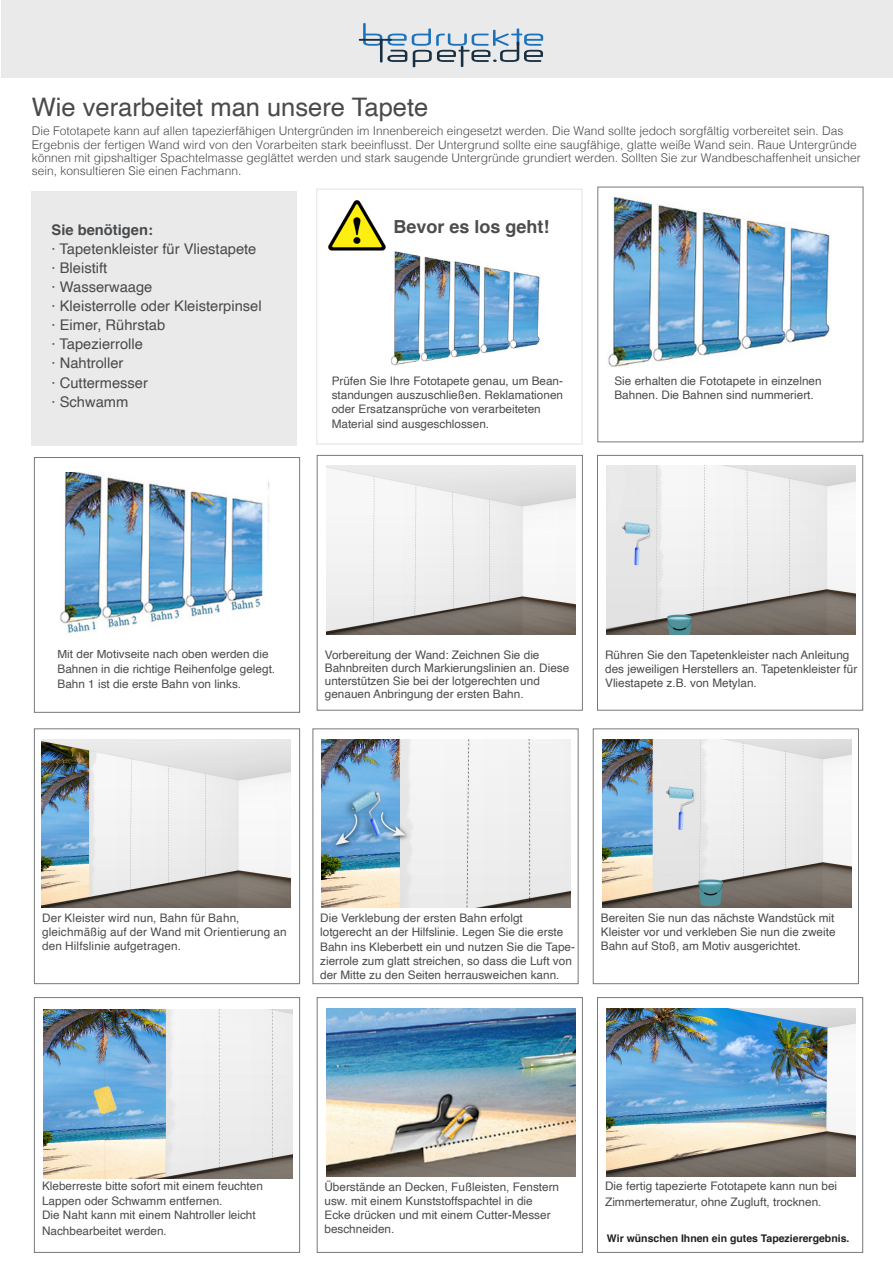
<style>
.page{position:relative;width:893px;height:1263px;background:#fff}
.page>*{position:absolute;margin:0;border:0;box-sizing:border-box;transform-origin:0 0}
.t1{font:25.5px "Helvetica";color:#494a4b}
.t2{font:700 18px "Helvetica";color:#4b4c4d}
.t3{font:14.7px "Helvetica";color:#494a4b}
.t4{font:700 14.7px "Helvetica";color:#494a4b}
.t5{font:300 12px/13.2px "Helvetica";color:#494a4b}
.t6{font:11.7px/14.1px "Helvetica";color:#4b4c4d}
.t7{font:700 10.5px "Helvetica";color:#231f20}
</style>
<div class="page">
<img style="left:391px;top:251px;width:149px;height:115px">
<div style="left:597px;top:187px;width:266px;height:255px;border:1px solid #76787b"></div>
<div style="left:34px;top:457px;width:266px;height:256px;border:1px solid #76787b"></div>
<div style="left:1px;top:1px;width:891px;height:77px;background:#eaeaeb"></div>
<div style="left:317px;top:455px;width:266px;height:255px;border:1px solid #76787b"></div>
<img style="left:608px;top:196px;width:223px;height:172px">
<img style="left:326px;top:466px;width:249px;height:168px">
<div style="left:31px;top:191px;width:265px;height:254px;background:#eaeaeb"></div>
<div style="left:597px;top:455px;width:266px;height:255px;border:1px solid #76787b"></div>
<img style="left:606px;top:466px;width:249px;height:168px">
<div style="left:34px;top:728px;width:266px;height:256px;border:1px solid #76787b"></div>
<img style="left:41px;top:740px;width:249px;height:168px">
<div style="left:313px;top:728px;width:265px;height:256px;border:1px solid #76787b"></div>
<img style="left:322px;top:739px;width:249px;height:169px">
<div style="left:593px;top:728px;width:266px;height:256px;border:1px solid #76787b"></div>
<img style="left:602px;top:739px;width:249px;height:169px">
<div style="left:34px;top:997px;width:266px;height:256px;border:1px solid #76787b"></div>
<img style="left:43px;top:1010px;width:249px;height:168px">
<div style="left:317px;top:997px;width:266px;height:256px;border:1px solid #76787b"></div>
<img style="left:326px;top:1008px;width:249px;height:168px">
<div style="left:597px;top:997px;width:266px;height:256px;border:1px solid #76787b"></div>
<img style="left:606px;top:1008px;width:249px;height:168px">
<svg style="left:359px;top:23px;width:184px;height:44px"></svg>
<img style="left:60px;top:472px;width:210px;height:161px">
<img style="left:328px;top:200px;width:58px;height:51px">
<p class="t1" style="left:32px;top:88px;width:398px">Wie verarbeitet man unsere Tapete</p>
<p class="t5" style="left:32px;top:124px;width:830px">Die Fototapete kann auf allen tapezierfähigen Untergründen im Innenbereich eingesetzt werden. Die Wand sollte jedoch sorgfältig vorbereitet sein. Das Ergebnis der fertigen Wand wird von den Vorarbeiten stark beeinflusst. Der Untergrund sollte eine saugfähige, glatte weiße Wand sein. Raue Untergründe können mit gipshaltiger Spachtelmasse geglättet werden und stark saugende Untergründe grundiert werden. Sollten Sie zur Wandbeschaffenheit unsicher sein, konsultieren Sie einen Fachmann.</p>
<p class="t4" style="left:52px;top:218px;width:103px">Sie benötigen:</p>
<p class="t3" style="left:52px;top:237px;width:206px">· Tapetenkleister für Vliestapete</p>
<p class="t3" style="left:52px;top:256px;width:57px">· Bleistift</p>
<p class="t3" style="left:52px;top:275px;width:102px">· Wasserwaage</p>
<p class="t3" style="left:52px;top:295px;width:211px">· Kleisterrolle oder Kleisterpinsel</p>
<p class="t3" style="left:52px;top:314px;width:115px">· Eimer, Rührstab</p>
<p class="t3" style="left:52px;top:333px;width:93px">· Tapezierrolle</p>
<p class="t3" style="left:52px;top:352px;width:73px">· Nahtroller</p>
<p class="t3" style="left:52px;top:371px;width:98px">· Cuttermesser</p>
<p class="t3" style="left:52px;top:390px;width:78px">· Schwamm</p>
<p class="t2" style="left:393px;top:212px;width:158px">Bevor es los geht!</p>
<p class="t6" style="left:332px;top:374px;width:233px">Prüfen Sie Ihre Fototapete genau, um Bean&shy;standungen auszuschließen. Reklamationen oder Ersatzansprüche von verarbeiteten Material sind ausgeschlossen.</p>
<p class="t6" style="left:614px;top:374px;width:209px">Sie erhalten die Fototapete in einzelnen<br>Bahnen. Die Bahnen sind nummeriert.</p>
<p class="t6" style="left:58px;top:648px;width:219px">Mit der Motivseite nach oben werden die<br>Bahnen in die richtige Reihenfolge gelegt.</p>
<p class="t6" style="left:58px;top:678px;width:185px">Bahn 1 ist die erste Bahn von links.</p>
<p class="t6" style="left:325px;top:648px;width:246px;line-height:13.2px">Vorbereitung der Wand: Zeichnen Sie die Bahnbreiten durch Markierungslinien an. Diese unterstützen Sie bei der lotgerechten und genauen Anbringung der ersten Bahn.</p>
<p class="t6" style="left:605px;top:648px;width:254px">Rühren Sie den Tapetenkleister nach Anleitung des jeweiligen Herstellers an. Tapetenkleister für<br>Vliestapete z.B. von Metylan.</p>
<p class="t6" style="left:42px;top:911px;width:199px">Der Kleister wird nun, Bahn für Bahn,</p>
<p class="t6" style="left:42px;top:925px;width:246px">gleichmäßig auf der Wand mit Orientierung an den Hilfslinie aufgetragen.</p>
<p class="t6" style="left:320px;top:911px;width:204px">Die Verklebung der ersten Bahn erfolgt</p>
<p class="t6" style="left:320px;top:926px;width:256px">lotgerecht an der Hilfslinie. Legen Sie die erste Bahn ins Kleberbett ein und nutzen Sie die Tape&shy;zierrole zum glatt streichen, so dass die Luft von der Mitte zu den Seiten herrausweichen kann.</p>
<p class="t6" style="left:601px;top:911px;width:236px;text-align:justify">Bereiten Sie nun das nächste Wandstück mit Kleister vor und verkleben Sie nun die zweite Bahn auf Stoß, am Motiv ausgerichtet.</p>
<p class="t6" style="left:42px;top:1180px;width:222px">Kleberreste bitte sofort mit einem feuchten</p>
<p class="t6" style="left:42px;top:1194px;width:182px">Lappen oder Schwamm entfernen.</p>
<p class="t6" style="left:42px;top:1207px;width:215px;line-height:15.9px">Die Naht kann mit einem Nahtroller leicht<br>Nachbearbeitet werden.</p>
<p class="t6" style="left:324px;top:1180px;width:236px">Überstände an Decken, Fußleisten, Fenstern</p>
<p class="t6" style="left:324px;top:1194px;width:210px">usw. mit einem Kunststoffspachtel in die</p>
<p class="t6" style="left:324px;top:1208px;width:228px">Ecke drücken und mit einem Cutter-Messer</p>
<p class="t6" style="left:324px;top:1222px;width:71px">beschneiden.</p>
<p class="t6" style="left:605px;top:1179px;width:234px">Die fertig tapezierte Fototapete kann nun bei</p>
<p class="t6" style="left:605px;top:1195px;width:218px">Zimmertemeratur, ohne Zugluft, trocknen.</p>
<p class="t7" style="left:607px;top:1230px;width:244px">Wir wünschen Ihnen ein gutes Tapezierergebnis.</p>
</div>
